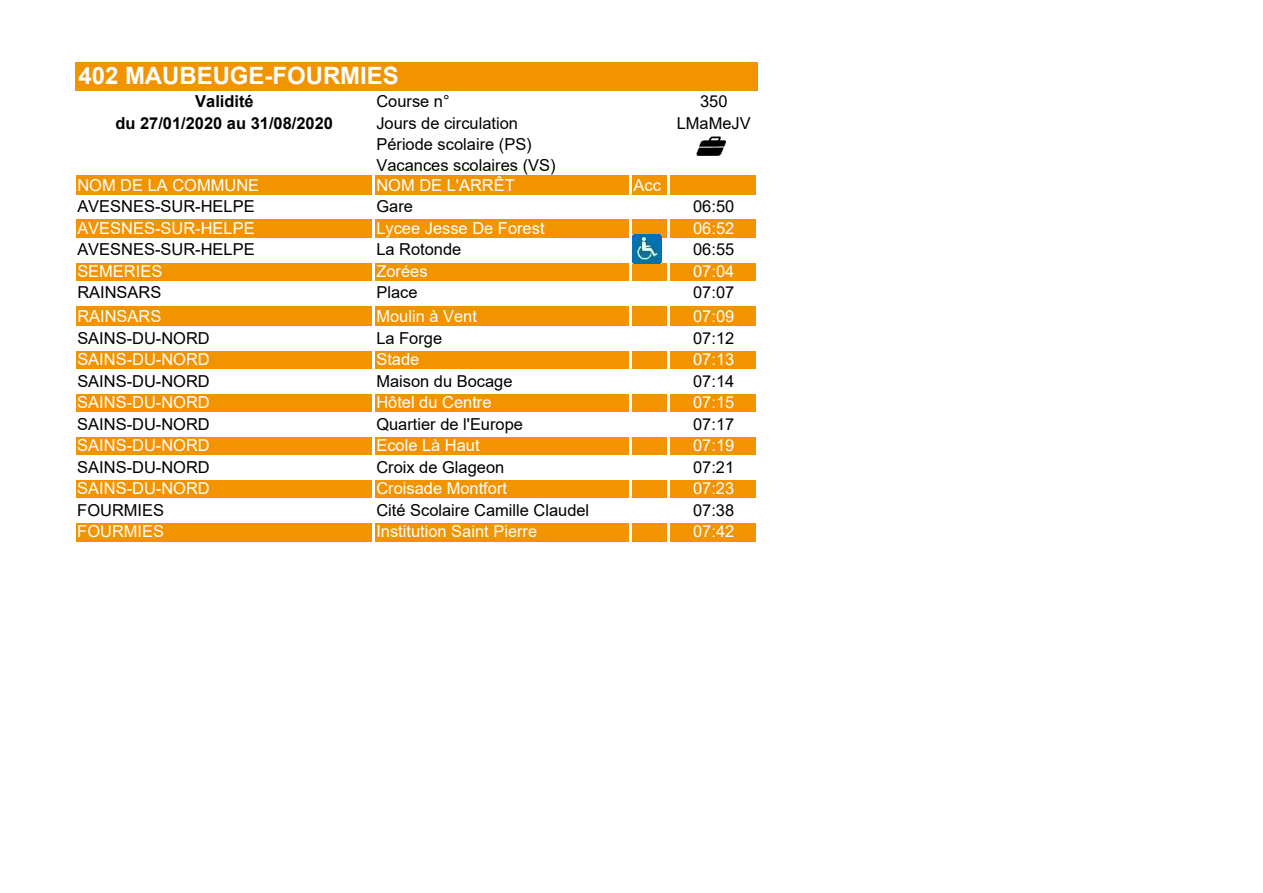
<style>
.page{position:relative;width:1263px;height:893px;background:#fff}
.page>*{position:absolute;margin:0;border:0;box-sizing:border-box;transform-origin:0 0}
.t1{font:700 23.85px "Arial";color:#fff}
.t2{font:16.5px/20.4px "Arial";color:#000}
.t3{font:16.5px "Arial";color:#fff}
.t4{font:700 16.5px "Arial";color:#000}
</style>
<div class="page">
<div style="left:75px;top:63px;width:682px;height:28px;background:#f29400"></div>
<div style="left:75px;top:175px;width:682px;height:22px;background:#f29400"></div>
<div style="left:75px;top:218px;width:682px;height:22px;background:#f29400"></div>
<div style="left:75px;top:261px;width:682px;height:22px;background:#f29400"></div>
<div style="left:75px;top:304px;width:682px;height:24px;background:#f29400"></div>
<div style="left:75px;top:349px;width:682px;height:22px;background:#f29400"></div>
<div style="left:75px;top:392px;width:682px;height:22px;background:#f29400"></div>
<div style="left:75px;top:435px;width:682px;height:22px;background:#f29400"></div>
<div style="left:75px;top:478px;width:682px;height:22px;background:#f29400"></div>
<div style="left:75px;top:521px;width:682px;height:22px;background:#f29400"></div>
<hr style="left:73px;top:175px;width:3px;height:369px;background:#fff">
<hr style="left:372px;top:175px;width:3px;height:369px;background:#fff">
<hr style="left:629px;top:175px;width:3px;height:369px;background:#fff">
<hr style="left:667px;top:175px;width:3px;height:369px;background:#fff">
<hr style="left:756px;top:175px;width:3px;height:369px;background:#fff">
<hr style="left:76px;top:195px;width:683px;height:3px;background:#fff">
<hr style="left:76px;top:216px;width:683px;height:3px;background:#fff">
<hr style="left:76px;top:238px;width:683px;height:3px;background:#fff">
<hr style="left:76px;top:260px;width:683px;height:3px;background:#fff">
<hr style="left:76px;top:281px;width:683px;height:3px;background:#fff">
<hr style="left:76px;top:303px;width:683px;height:3px;background:#fff">
<hr style="left:76px;top:326px;width:683px;height:3px;background:#fff">
<hr style="left:76px;top:348px;width:683px;height:3px;background:#fff">
<hr style="left:76px;top:369px;width:683px;height:3px;background:#fff">
<hr style="left:76px;top:391px;width:683px;height:3px;background:#fff">
<hr style="left:76px;top:412px;width:683px;height:3px;background:#fff">
<hr style="left:76px;top:434px;width:683px;height:3px;background:#fff">
<hr style="left:76px;top:455px;width:683px;height:3px;background:#fff">
<hr style="left:76px;top:477px;width:683px;height:3px;background:#fff">
<hr style="left:76px;top:498px;width:683px;height:3px;background:#fff">
<hr style="left:76px;top:520px;width:683px;height:3px;background:#fff">
<hr style="left:76px;top:541px;width:683px;height:3px;background:#fff">
<img style="left:697px;top:136px;width:28px;height:20px">
<img style="left:633px;top:235px;width:29px;height:29px">
<p class="t1" style="left:78px;top:59px;width:322px">402 MAUBEUGE-FOURMIES</p>
<p class="t4" style="left:195px;top:90px;width:60px">Validité</p>
<p class="t2" style="left:376px;top:91px;width:75px">Course n°</p>
<p class="t2" style="left:700px;top:91px;width:29px">350</p>
<p class="t4" style="left:115px;top:111px;width:219px">du 27/01/2020 au 31/08/2020</p>
<p class="t2" style="left:376px;top:113px;width:143px">Jours de circulation</p>
<p class="t2" style="left:677px;top:113px;width:76px">LMaMeJV</p>
<p class="t2" style="left:376px;top:134px;width:181px">Période scolaire (PS)<br>Vacances scolaires (VS)</p>
<p class="t3" style="left:77px;top:174px;width:183px">NOM DE LA COMMUNE</p>
<p class="t3" style="left:376px;top:174px;width:140px">NOM DE L'ARRÊT</p>
<p class="t3" style="left:634px;top:174px;width:29px">Acc</p>
<p class="t2" style="left:77px;top:196px;width:179px">AVESNES-SUR-HELPE</p>
<p class="t2" style="left:376px;top:196px;width:38px">Gare</p>
<p class="t2" style="left:693px;top:196px;width:43px">06:50</p>
<p class="t3" style="left:77px;top:217px;width:179px">AVESNES-SUR-HELPE</p>
<p class="t3" style="left:376px;top:217px;width:170px">Lycee Jesse De Forest</p>
<p class="t3" style="left:693px;top:217px;width:43px">06:52</p>
<p class="t2" style="left:77px;top:239px;width:179px">AVESNES-SUR-HELPE</p>
<p class="t2" style="left:376px;top:239px;width:87px">La Rotonde</p>
<p class="t2" style="left:693px;top:239px;width:43px">06:55</p>
<p class="t3" style="left:77px;top:260px;width:86px">SEMERIES</p>
<p class="t3" style="left:376px;top:260px;width:53px">Zorées</p>
<p class="t3" style="left:693px;top:260px;width:43px">07:04</p>
<p class="t2" style="left:77px;top:282px;width:86px">RAINSARS</p>
<p class="t2" style="left:376px;top:282px;width:43px">Place</p>
<p class="t2" style="left:693px;top:282px;width:43px">07:07</p>
<p class="t3" style="left:77px;top:305px;width:86px">RAINSARS</p>
<p class="t3" style="left:376px;top:305px;width:102px">Moulin à Vent</p>
<p class="t3" style="left:693px;top:305px;width:43px">07:09</p>
<p class="t2" style="left:77px;top:327px;width:134px">SAINS-DU-NORD</p>
<p class="t2" style="left:376px;top:327px;width:67px">La Forge</p>
<p class="t2" style="left:693px;top:327px;width:43px">07:12</p>
<p class="t3" style="left:77px;top:348px;width:134px">SAINS-DU-NORD</p>
<p class="t3" style="left:376px;top:348px;width:44px">Stade</p>
<p class="t3" style="left:693px;top:348px;width:43px">07:13</p>
<p class="t2" style="left:77px;top:370px;width:134px">SAINS-DU-NORD</p>
<p class="t2" style="left:376px;top:370px;width:138px">Maison du Bocage</p>
<p class="t2" style="left:693px;top:370px;width:43px">07:14</p>
<p class="t3" style="left:77px;top:391px;width:134px">SAINS-DU-NORD</p>
<p class="t3" style="left:376px;top:391px;width:117px">Hôtel du Centre</p>
<p class="t3" style="left:693px;top:391px;width:43px">07:15</p>
<p class="t2" style="left:77px;top:414px;width:134px">SAINS-DU-NORD</p>
<p class="t2" style="left:376px;top:414px;width:148px">Quartier de l'Europe</p>
<p class="t2" style="left:693px;top:414px;width:43px">07:17</p>
<p class="t3" style="left:77px;top:434px;width:134px">SAINS-DU-NORD</p>
<p class="t3" style="left:376px;top:434px;width:105px">Ecole Là Haut</p>
<p class="t3" style="left:693px;top:434px;width:43px">07:19</p>
<p class="t2" style="left:77px;top:457px;width:134px">SAINS-DU-NORD</p>
<p class="t2" style="left:376px;top:457px;width:129px">Croix de Glageon</p>
<p class="t2" style="left:693px;top:457px;width:43px">07:21</p>
<p class="t3" style="left:77px;top:477px;width:134px">SAINS-DU-NORD</p>
<p class="t3" style="left:376px;top:477px;width:132px">Croisade Montfort</p>
<p class="t3" style="left:693px;top:477px;width:43px">07:23</p>
<p class="t2" style="left:77px;top:500px;width:88px">FOURMIES</p>
<p class="t2" style="left:376px;top:500px;width:214px">Cité Scolaire Camille Claudel</p>
<p class="t2" style="left:693px;top:500px;width:43px">07:38</p>
<p class="t3" style="left:77px;top:520px;width:88px">FOURMIES</p>
<p class="t3" style="left:376px;top:520px;width:162px">Institution Saint Pierre</p>
<p class="t3" style="left:693px;top:520px;width:43px">07:42</p>
</div>
